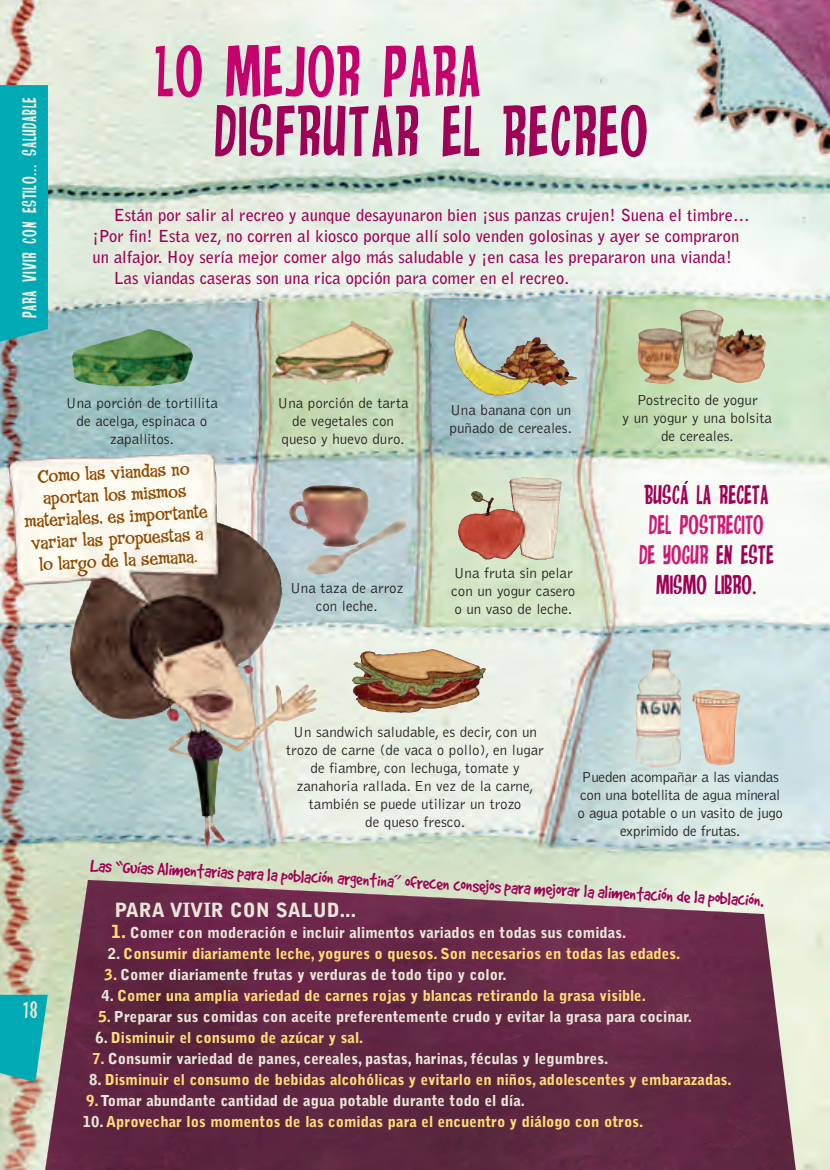
<style>
.page{position:relative;width:830px;height:1170px;background:#fff}
.page>*{position:absolute;margin:0;border:0;box-sizing:border-box;transform-origin:0 0}
.t1{font:60px/59.7px "Anderson Stingray";letter-spacing:.02em;color:#9e0157}
.t2{font:22.5px/30px "Anderson Stingray";color:#9e0157;text-align:center}
.t3{font:19.5px "Comet";color:#9e0157}
.t4{font:900 19.5px "Bell Gothic";color:#e8e7d7}
.t5{font:19.5px "Anderson Stingray";color:#e8e7d7}
.t6{font:18.3px/22px "Fink Roman";color:#8e4900;text-align:center}
.t7{font:700 16.5px "Bell Gothic";color:#9e0157}
.t8{font:16.5px "Anderson Stingray";letter-spacing:.04em;color:#edecde}
.t9{font:300 15px/18px "Bell Gothic";color:#231f20;text-align:center}
.t10{font:900 15px/21px "Bell Gothic";color:#feda77}
.t11{font:900 15px "Bell Gothic";color:#e8e7d7}
.s1{color:#c4016d}
.s2{color:#ce1a76}
.s3{font-size:18px;color:#feda77}
.s4{color:#e8e7d7}
.s5{color:#feda77}
</style>
<div class="page">
<img style="left:0;top:0;width:829px;height:1169px">
<img style="left:106px;top:452px;width:97px;height:5px">
<svg style="left:0;top:994px;width:43px;height:88px;background:#15adb4"></svg>
<img style="left:43px;top:879px;width:754px;height:290px">
<img style="left:152px;top:329px;width:41px;height:46px">
<img style="left:353px;top:321px;width:41px;height:56px">
<img style="left:314px;top:488px;width:54px;height:59px">
<img style="left:382px;top:667px;width:103px;height:45px">
<img style="left:726px;top:690px;width:14px;height:71px">
<img style="left:461px;top:542px;width:85px;height:18px">
<img style="left:464px;top:318px;width:41px;height:58px">
<img style="left:716px;top:313px;width:49px;height:39px">
<div style="left:0;top:85px;width:48px;height:261px;background:#00aab5"></div>
<img style="left:660px;top:649px;width:21px;height:60px">
<svg style="left:683px;top:481px;width:5px;height:3px"></svg>
<p class="t8" style="left:20px;top:318px;width:222px;rotate:-90deg">PARA VIVIR CON ESTILO... SALUDABLE</p>
<p class="t1" style="left:214px;top:40px;width:435px;text-indent:-59px"><span class="s1">LO MEJOR PARA<br></span>DISFRUTAR EL RECREO</p>
<p class="t7" style="left:114px;top:209px;width:637px">Están por salir al recreo y aunque desayunaron bien ¡sus panzas crujen! Suena el timbre…</p>
<p class="t7" style="left:92px;top:230px;width:648px">¡Por fin! Esta vez, no corren al kiosco porque allí solo venden golosinas y ayer se compraron</p>
<p class="t7" style="left:92px;top:251px;width:640px">un alfajor. Hoy sería mejor comer algo más saludable y ¡en casa les prepararon una vianda!</p>
<p class="t7" style="left:114px;top:272px;width:456px">Las viandas caseras son una rica opción para comer en el recreo.</p>
<p class="t9" style="left:66px;top:394px;width:153px">Una porción de tortillita de acelga, espinaca o zapallitos.</p>
<p class="t9" style="left:277px;top:394px;width:133px">Una porción de tarta de vegetales con queso y huevo duro.</p>
<p class="t9" style="left:449px;top:402px;width:124px;text-align:left">Una banana con un puñado de cereales.</p>
<p class="t9" style="left:622px;top:391px;width:151px">Postrecito de yogur<br>y un yogur y una bolsita de cereales.</p>
<p class="t6" style="left:21px;top:469px;width:185px;rotate:-3deg">Como las viandas no aportan los mismos materiales, es importante variar las propuestas a lo largo de la semana.</p>
<p class="t9" style="left:290px;top:579px;width:115px">Una taza de arroz con leche.</p>
<p class="t9" style="left:451px;top:564px;width:126px;text-align:left">Una fruta sin pelar con un yogur casero o un vaso de leche.</p>
<p class="t2" style="left:638px;top:479px;width:136px">BUSCA LA RECETA<br><span class="s2">DEL POSTRECITO<br>DE YOGUR</span> EN ESTE<br>MISMO LIBRO.</p>
<p class="t9" style="left:286px;top:723px;width:259px">Un sandwich saludable, es decir, con un trozo de carne (de vaca o pollo), en lugar de fiambre, con lechuga, tomate y zanahoria rallada. En vez de la carne, también se puede utilizar un trozo<br>de queso fresco.</p>
<p class="t9" style="left:577px;top:769px;width:207px">Pueden acompañar a las viandas con una botellita de agua mineral o agua potable o un vasito de jugo exprimido de frutas.</p>
<p class="t5" style="left:23px;top:997px;width:16px">18</p>
<p class="t3" style="left:91px;top:853px;width:675px;rotate:3deg">Las “Guías Alimentarias para la población argentina” ofrecen consejos para mejorar la alimentación de la población.</p>
<p class="t4" style="left:114px;top:902px;width:243px">PARA VIVIR CON SALUD...</p>
<p class="t11" style="left:111px;top:926px;width:516px"><span class="s3">1.</span> Comer con moderación e incluir alimentos variados en todas sus comidas.</p>
<p class="t10" style="left:108px;top:943px;width:573px"><span class="s4">2.</span> Consumir diariamente leche, yogures o quesos. Son necesarios en todas las edades.</p>
<p class="t11" style="left:105px;top:968px;width:403px"><span class="s5">3.</span> Comer diariamente frutas y verduras de todo tipo y color.</p>
<p class="t10" style="left:101px;top:985px;width:545px"><span class="s4">4.</span> Comer una amplia variedad de carnes rojas y blancas retirando la grasa visible.</p>
<p class="t11" style="left:98px;top:1010px;width:594px"><span class="s5">5.</span> Preparar sus comidas con aceite preferentemente crudo y evitar la grasa para cocinar.</p>
<p class="t10" style="left:95px;top:1027px;width:269px"><span class="s4">6.</span> Disminuir el consumo de azúcar y sal.</p>
<p class="t11" style="left:92px;top:1052px;width:517px"><span class="s5">7.</span> Consumir variedad de panes, cereales, pastas, harinas, féculas y legumbres.</p>
<p class="t10" style="left:86px;top:1069px;width:647px"><span class="s4">8.</span> Disminuir el consumo de bebidas alcohólicas y evitarlo en niños, adolescentes y embarazadas.<br>9.<span class="s4">Tomar abundante cantidad de agua potable durante todo el día.</span></p>
<p class="t10" style="left:83px;top:1111px;width:561px"><span class="s4">10.</span> Aprovechar los momentos de las comidas para el encuentro y diálogo con otros.</p>
</div>
